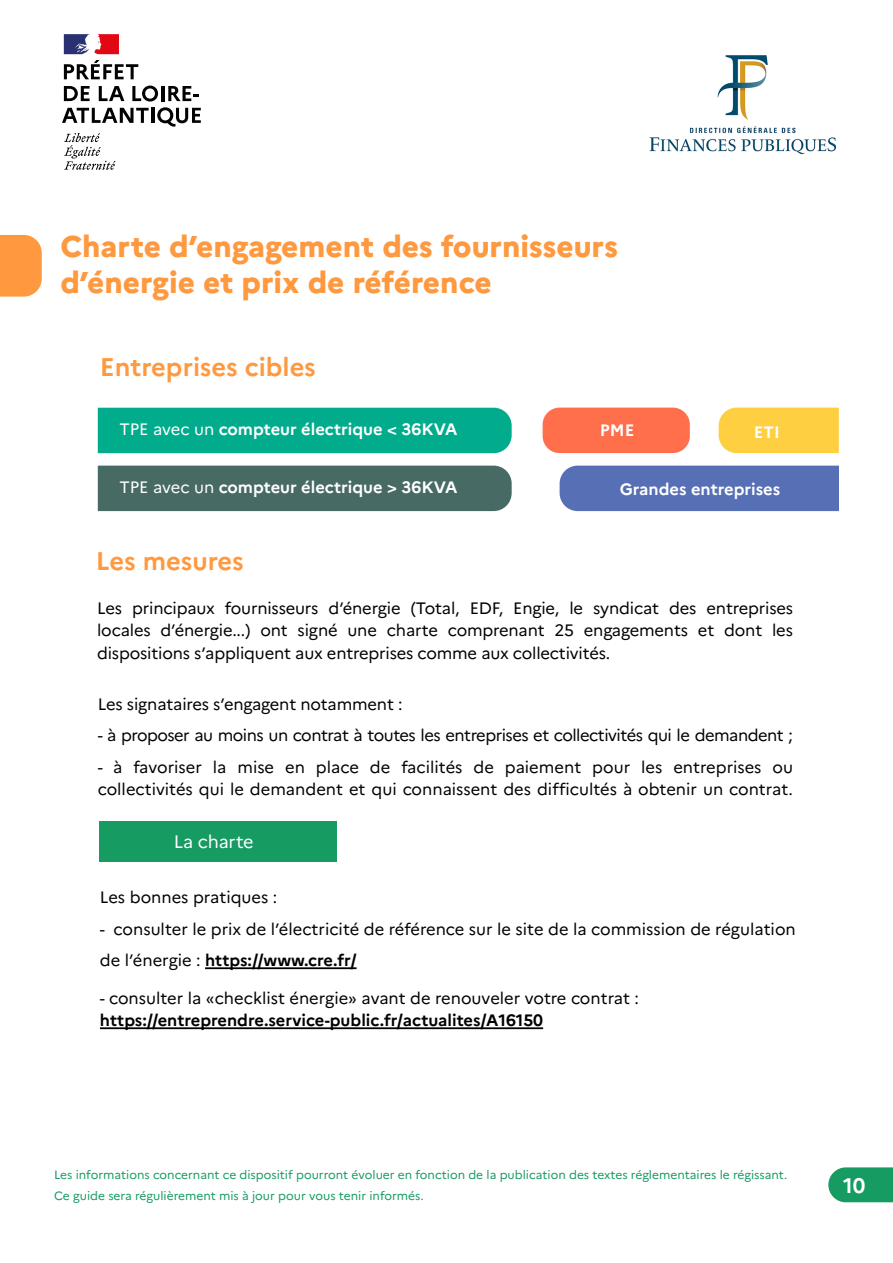
<style>
.page{position:relative;width:893px;height:1263px;background:#fff}
.page>*{position:absolute;margin:0;border:0;box-sizing:border-box;transform-origin:0 0}
.t1{font:800 30px/36px "Marianne";color:#ff9940}
.t2{font:700 25.5px "Marianne";color:#ff9940}
.t3{font:700 21px "Marianne";color:#fff}
.t4{font:18px "Marianne";letter-spacing:-.01em;color:#fff}
.t5{font:16.5px/22.5px "Marianne";letter-spacing:-.005em;color:#000}
.t6{font:700 16.5px "Marianne";color:#fff}
.t7{font:16.5px "Marianne";letter-spacing:-.03em;color:#000}
.t8{font:700 16.5px "Marianne";color:#000}
.t9{font:12px/21px "Marianne";color:#169b62}
.s1{font-weight:400}
.s2{font-weight:700}
</style>
<div class="page">
<div style="left:98px;top:466px;width:414px;height:45px;background:#486a65"></div>
<div style="left:543px;top:408px;width:147px;height:45px;background:#ff6f4c;border-radius:17px"></div>
<div style="left:719px;top:408px;width:120px;height:45px;background:#fdcf41"></div>
<div style="left:560px;top:466px;width:279px;height:45px;background:#5770b5"></div>
<div style="left:98px;top:408px;width:414px;height:45px;background:#00ac8c"></div>
<svg style="left:0;top:235px;width:42px;height:62px;background:#ff9f4c"></svg>
<svg style="left:64px;top:60px;width:74px;height:19px"></svg>
<svg style="left:62px;top:86px;width:139px;height:41px"></svg>
<svg style="left:64px;top:133px;width:52px;height:37px"></svg>
<svg style="left:64px;top:34px;width:55px;height:20px"></svg>
<div style="left:99px;top:821px;width:238px;height:41px;background:#169b62"></div>
<svg style="left:828px;top:1167px;width:65px;height:35px;background:#27a26d"></svg>
<img style="left:649px;top:55px;width:187px;height:100px">
<hr style="left:205px;top:967px;width:152px;height:2px;background:#000">
<hr style="left:100px;top:1027px;width:443px;height:2px;background:#000">
<h1 class="t1" style="left:60px;top:229px;width:559px">Charte d’engagement des fournisseurs d’énergie et prix de référence</h1>
<h2 class="t2" style="left:100px;top:351px;width:217px">Entreprises cibles</h2>
<p class="t6" style="left:119px;top:419px;width:339px"><span class="s1">TPE avec un</span> compteur électrique &lt; 36KVA</p>
<p class="t6" style="left:119px;top:477px;width:339px"><span class="s1">TPE avec un</span> compteur électrique &gt; 36KVA</p>
<h2 class="t2" style="left:96px;top:545px;width:150px">Les mesures</h2>
<p class="t6" style="left:600px;top:420px;width:36px">PME</p>
<p class="t6" style="left:754px;top:422px;width:28px">ETI</p>
<p class="t6" style="left:620px;top:479px;width:162px">Grandes entreprises</p>
<p class="t5" style="left:97px;top:597px;width:697px;text-align:justify">Les principaux fournisseurs d’énergie (Total, EDF, Engie, le syndicat des entreprises locales d’énergie...) ont signé une charte comprenant 25 engagements et dont les dispositions s’appliquent aux entreprises comme aux collectivités.</p>
<p class="t5" style="left:98px;top:692px;width:306px">Les signataires s’engagent notamment :</p>
<p class="t7" style="left:98px;top:725px;width:697px">- à proposer au moins un contrat à toutes les entreprises et collectivités qui le demandent ;</p>
<p class="t5" style="left:98px;top:755px;width:697px">- à favoriser la mise en place de facilités de paiement pour les entreprises ou collectivités qui le demandent et qui connaissent des difficultés à obtenir un contrat.</p>
<p class="t4" style="left:174px;top:830px;width:81px">La charte</p>
<p class="t5" style="left:100px;top:886px;width:179px">Les bonnes pratiques :</p>
<p class="t5" style="left:100px;top:913px;width:697px;line-height:31.5px">- consulter le prix de l’électricité de référence sur le site de la commission de régulation de l’énergie : <span class="s2">https://www.cre.fr/</span></p>
<p class="t5" style="left:100px;top:986px;width:541px">- consulter la «checklist énergie» avant de renouveler votre contrat :</p>
<p class="t8" style="left:100px;top:1010px;width:445px">https://entreprendre.service-public.fr/actualites/A16150</p>
<p class="t9" style="left:54px;top:1164px;width:735px">Les informations concernant ce dispositif pourront évoluer en fonction de la publication des textes réglementaires le régissant.<br>Ce guide sera régulièrement mis à jour pour vous tenir informés.</p>
<p class="t3" style="left:843px;top:1173px;width:24px">10</p>
</div>
